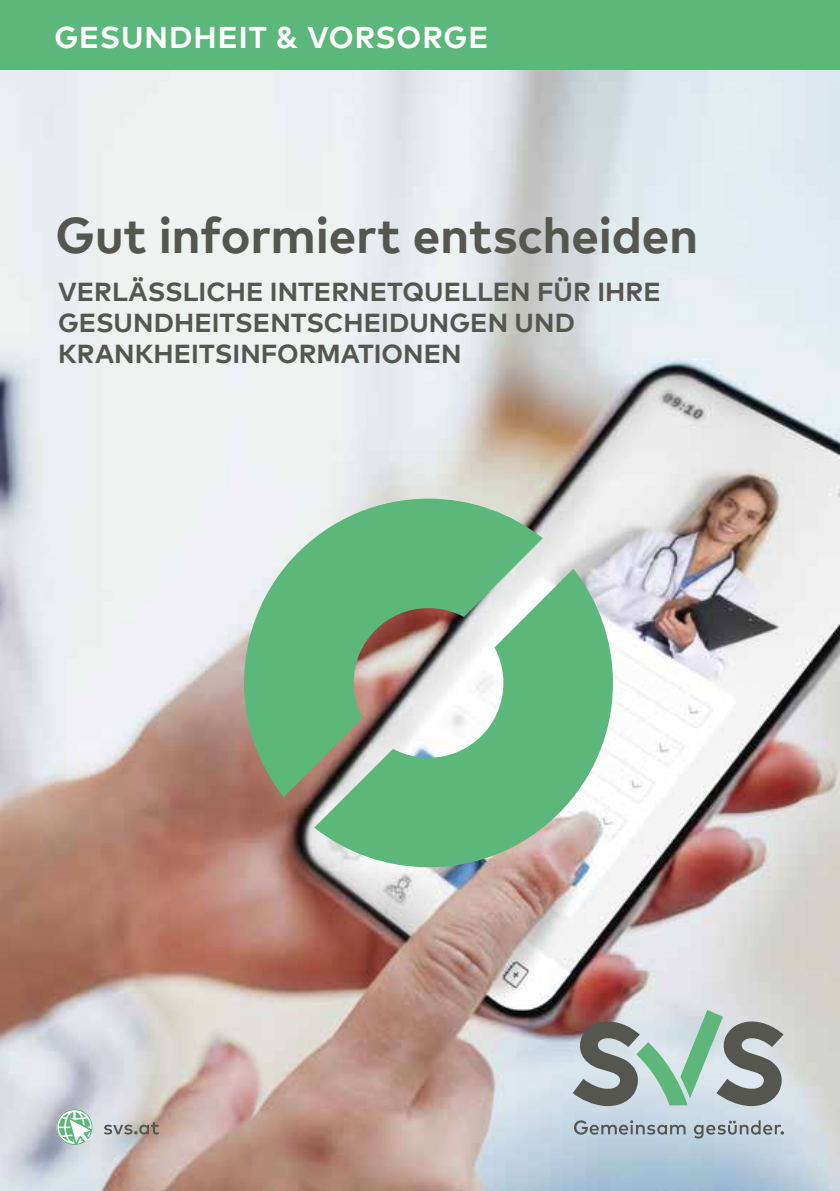
<style>
.page{position:relative;width:840px;height:1191px;background:#fff}
.page>*{position:absolute;margin:0;border:0;box-sizing:border-box;transform-origin:0 0}
.t1{font:700 50px "Mark Offc Pro";letter-spacing:-.005em;color:#565650}
.t2{font:700 30px "Mark Offc Pro";letter-spacing:.03em;color:#fff}
.t3{font:700 26px/31.2px "Mark Offc Pro";letter-spacing:.005em;color:#565650}
</style>
<div class="page">
<div style="left:0;top:0;width:839px;height:71px;background:#5cb77a"></div>
<img style="left:0;top:71px;width:839px;height:1120px">
<svg style="left:572px;top:1010px;width:211px;height:97px;background:#9eaca6"></svg>
<svg style="left:573px;top:1120px;width:112px;height:14px;background:#a0acb4"></svg>
<svg style="left:693px;top:1120px;width:90px;height:18px;background:#a9b5bc"></svg>
<svg style="left:314px;top:569px;width:298px;height:298px;background:#81bf93"></svg>
<svg style="left:244px;top:498px;width:298px;height:299px;background:#8abb96"></svg>
<svg style="left:56px;top:1109px;width:36px;height:36px"></svg>
<svg style="left:104px;top:1122px;width:55px;height:12px"></svg>
<p class="t2" style="left:54px;top:15px;width:435px">GESUNDHEIT &amp; VORSORGE</p>
<h1 class="t1" style="left:55px;top:197px;width:644px">Gut informiert entscheiden</h1>
<p class="t3" style="left:58px;top:273px;width:603px">VERLÄSSLICHE INTERNETQUELLEN FÜR IHRE<br>GESUNDHEITSENTSCHEIDUNGEN UND<br>KRANKHEITSINFORMATIONEN</p>
</div>
